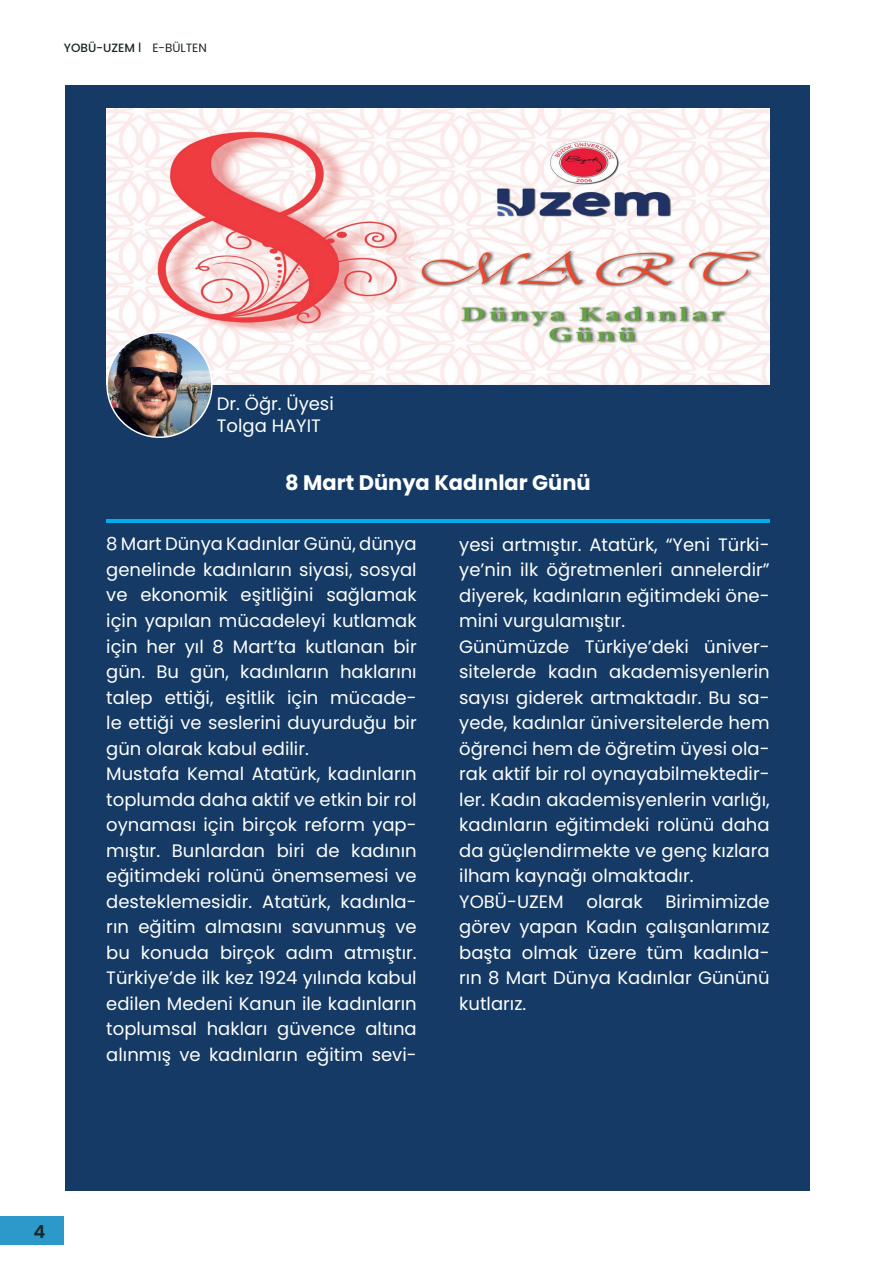
<style>
.page{position:relative;width:893px;height:1263px;background:#fff}
.page>*{position:absolute;margin:0;border:0;box-sizing:border-box;transform-origin:0 0}
.t1{font:700 21px "Poppins";color:#fff}
.t2{font:18px/25.5px "Poppins";color:#fff}
.t3{font:600 18px "Poppins";color:#1b2528}
.t4{font:500 12px "Poppins";color:#1b2629}
.s1{font-weight:400;font-size:13.5px}
.s2{font-weight:400}
</style>
<div class="page">
<div style="left:0;top:1216px;width:64px;height:29px;background:#2b99ca"></div>
<div style="left:66px;top:85px;width:744px;height:1106px;background:#143a65"></div>
<img style="left:106px;top:108px;width:664px;height:277px">
<img style="left:107px;top:332px;width:105px;height:105px;border-radius:52px">
<div style="left:106px;top:332px;width:107px;height:106px;border:2px solid #fff;border-radius:50%"></div>
<hr style="left:106px;top:519px;width:664px;height:4px;background:#00aeef">
<p class="t4" style="left:64px;top:41px;width:145px">YOBÜ-UZEM <span class="s1">I</span> <span class="s2">E-BÜLTEN</span></p>
<p class="t2" style="left:217px;top:393px;width:118px;line-height:21.6px">Dr. Öğr. Üyesi<br>Tolga HAYIT</p>
<p class="t1" style="left:285px;top:470px;width:307px">8 Mart Dünya Kadınlar Günü</p>
<p class="t2" style="left:106px;top:531px;width:312px">8 Mart Dünya Kadınlar Günü, dünya genelinde kadınların siyasi, sosyal ve ekonomik eşitliğini sağlamak için yapılan mücadeleyi kutlamak için her yıl 8 Mart’ta kutlanan bir gün. Bu gün, kadınların haklarını talep ettiği, eşitlik için mücade&shy;le ettiği ve seslerini duyurduğu bir gün olarak kabul edilir.<br>Mustafa Kemal Atatürk, kadınların toplumda daha aktif ve etkin bir rol oynaması için birçok reform yap&shy;mıştır. Bunlardan biri de kadının eğitimdeki rolünü önemsemesi ve desteklemesidir. Atatürk, kadınla&shy;rın eğitim almasını savunmuş ve bu konuda birçok adım atmıştır.<br>Türkiye’de ilk kez 1924 yılında kabul edilen Medeni Kanun ile kadınların toplumsal hakları güvence altına alınmış ve kadınların eğitim sevi-</p>
<p class="t2" style="left:459px;top:532px;width:312px">yesi artmıştır. Atatürk, “Yeni Türki&shy;ye’nin ilk öğretmenleri annelerdir” diyerek, kadınların eğitimdeki öne&shy;mini vurgulamıştır.<br>Günümüzde Türkiye’deki üniver&shy;sitelerde kadın akademisyenlerin sayısı giderek artmaktadır. Bu sa&shy;yede, kadınlar üniversitelerde hem öğrenci hem de öğretim üyesi ola&shy;rak aktif bir rol oynayabilmektedir&shy;ler. Kadın akademisyenlerin varlığı, kadınların eğitimdeki rolünü daha da güçlendirmekte ve genç kızlara ilham kaynağı olmaktadır.<br>YOBÜ-UZEM</p>
<p class="t2" style="left:459px;top:889px;width:312px;text-align:justify;text-indent:206px">Birimimizde görev yapan Kadın çalışanlarımız başta olmak üzere tüm kadınla&shy;rın 8 Mart Dünya Kadınlar Gününü kutlarız.</p>
<p class="t2" style="left:586px;top:889px;width:58px">olarak</p>
<p class="t3" style="left:34px;top:1221px;width:13px">4</p>
</div>
